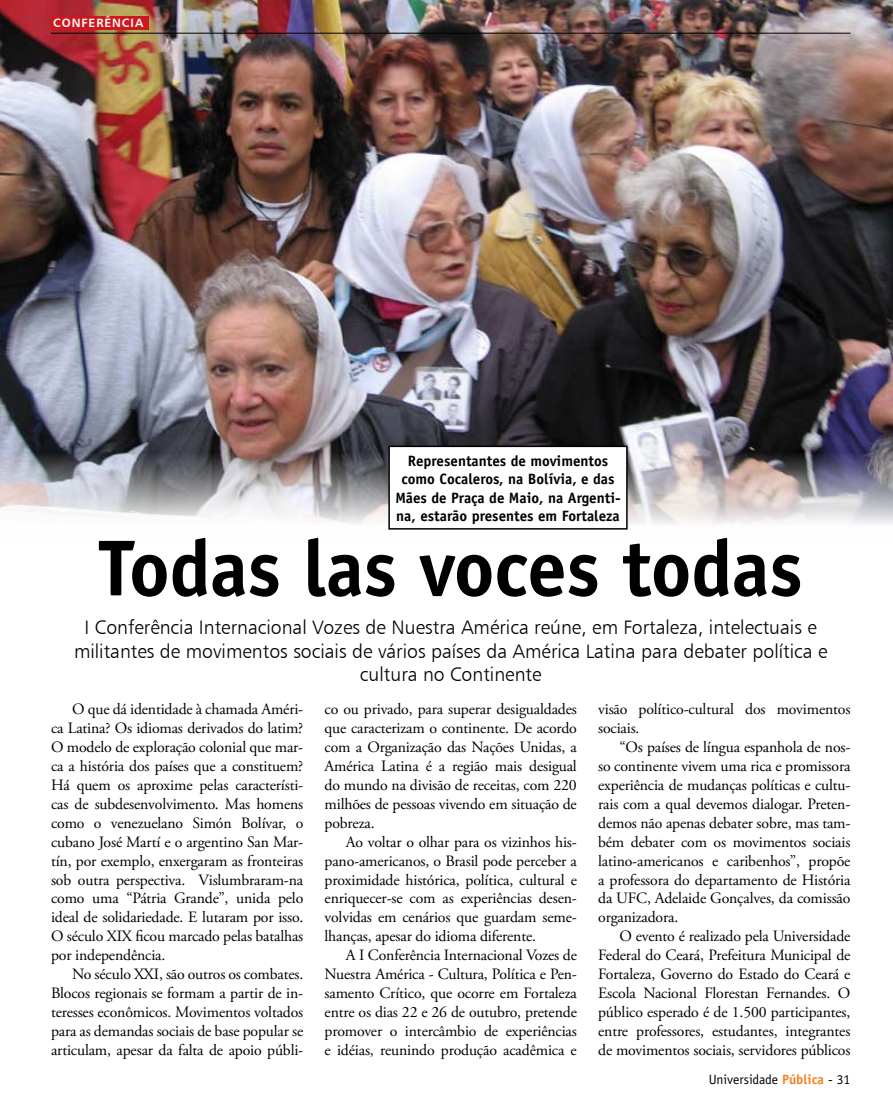
<style>
.page{position:relative;width:893px;height:1106px;background:#fff}
.page>*{position:absolute;margin:0;border:0;box-sizing:border-box;transform-origin:0 0}
.t1{font:700 79.5px "Officina Sans";letter-spacing:-.01em;color:#000}
.t2{font:19.5px/23.4px "Humanist 777 BT Light B";color:#000;text-align:center}
.t3{font:15.75px/18.9px "Adobe Garamond Pro";letter-spacing:-.01em;color:#000;text-align:justify}
.t4{font:700 15px/18px "Officina Sans";color:#000;text-align:center}
.t5{font:13.5px "Officina Sans";color:#000}
.t6{font:12px "Humanist 777 BT Bold B";letter-spacing:.075em;color:#fff}
.s1{font-weight:700;color:#f58220}
</style>
<div class="page">
<img style="left:0;top:0;width:893px;height:530px">
<hr style="left:51px;top:33px;width:799px;height:1px;background:#000">
<div style="left:51px;top:16px;width:98px;height:14px;background:#ce181f"></div>
<div style="left:389px;top:446px;width:238px;height:83px;background:#fff"></div>
<div style="left:388px;top:445px;width:240px;height:84px;border:2px solid #000"></div>
<p class="t6" style="left:53px;top:16px;width:91px">CONFERÊNCIA</p>
<p class="t4" style="left:395px;top:452px;width:227px">Representantes de movimentos como Cocaleros, na Bolívia, e das Mães de Praça de Maio, na Argenti&shy;na, estarão presentes em Fortaleza</p>
<h1 class="t1" style="left:99px;top:518px;width:706px">Todas las voces todas</h1>
<p class="t2" style="left:74px;top:615px;width:755px">I Conferência Internacional Vozes de Nuestra América reúne, em Fortaleza, intelectuais e militantes de movimentos sociais de vários países da América Latina para debater política e cultura no Continente</p>
<p class="t3" style="left:325px;top:700px;width:254px">co ou privado, para superar desigualdades que caracterizam o continente. De acordo com a Organização das Nações Unidas, a América Latina é a região mais desigual do mundo na divisão de receitas, com 220 milhões de pessoas vivendo em situação de pobreza.</p>
<p class="t3" style="left:325px;top:832px;width:254px;text-indent:21px">Ao voltar o olhar para os vizinhos his&shy;pano-americanos, o Brasil pode perceber a proximidade histórica, política, cultural e enriquecer-se com as experiências desen&shy;volvidas em cenários que guardam seme&shy;lhanças, apesar do idioma diferente.</p>
<p class="t3" style="left:325px;top:946px;width:254px;text-indent:21px">A I Conferência Internacional Vozes de Nuestra América - Cultura, Política e Pen&shy;samento Crítico, que ocorre em Fortaleza entre os dias 22 e 26 de outubro, pretende promover o intercâmbio de experiências e idéias, reunindo produção acadêmica e</p>
<p class="t3" style="left:51px;top:700px;width:254px;text-indent:21px">O que dá identidade à chamada Améri&shy;ca Latina? Os idiomas derivados do latim?<br>O modelo de exploração colonial que mar&shy;ca a história dos países que a constituem?<br>Há quem os aproxime pelas característi&shy;cas de subdesenvolvimento. Mas homens como o venezuelano Simón Bolívar, o cubano José Martí e o argentino San Mar&shy;tín, por exemplo, enxergaram as fronteiras sob outra perspectiva. Vislumbraram-na como uma “Pátria Grande”, unida pelo ideal de solidariedade. E lutaram por isso.<br>O século XIX ficou marcado pelas batalhas por independência.</p>
<p class="t3" style="left:51px;top:965px;width:254px;text-indent:21px">No século XXI, são outros os combates.<br>Blocos regionais se formam a partir de in&shy;teresses econômicos. Movimentos voltados para as demandas sociais de base popular se articulam, apesar da falta de apoio públi-</p>
<p class="t3" style="left:598px;top:700px;width:254px">visão político-cultural dos movimentos sociais.</p>
<p class="t3" style="left:598px;top:738px;width:254px;text-indent:21px">“Os países de língua espanhola de nos&shy;so continente vivem uma rica e promissora experiência de mudanças políticas e cultu&shy;rais com a qual devemos dialogar. Preten&shy;demos não apenas debater sobre, mas tam&shy;bém debater com os movimentos sociais latino-americanos e caribenhos”, propõe a professora do departamento de História da UFC, Adelaide Gonçalves, da comissão organizadora.</p>
<p class="t3" style="left:598px;top:927px;width:254px;text-indent:21px">O evento é realizado pela Universidade Federal do Ceará, Prefeitura Municipal de Fortaleza, Governo do Estado do Ceará e Escola Nacional Florestan Fernandes. O público esperado é de 1.500 participantes, entre professores, estudantes, integrantes de movimentos sociais, servidores públicos</p>
<p class="t5" style="left:709px;top:1071px;width:143px">Universidade <span class="s1">Pública</span> - 31</p>
</div>
